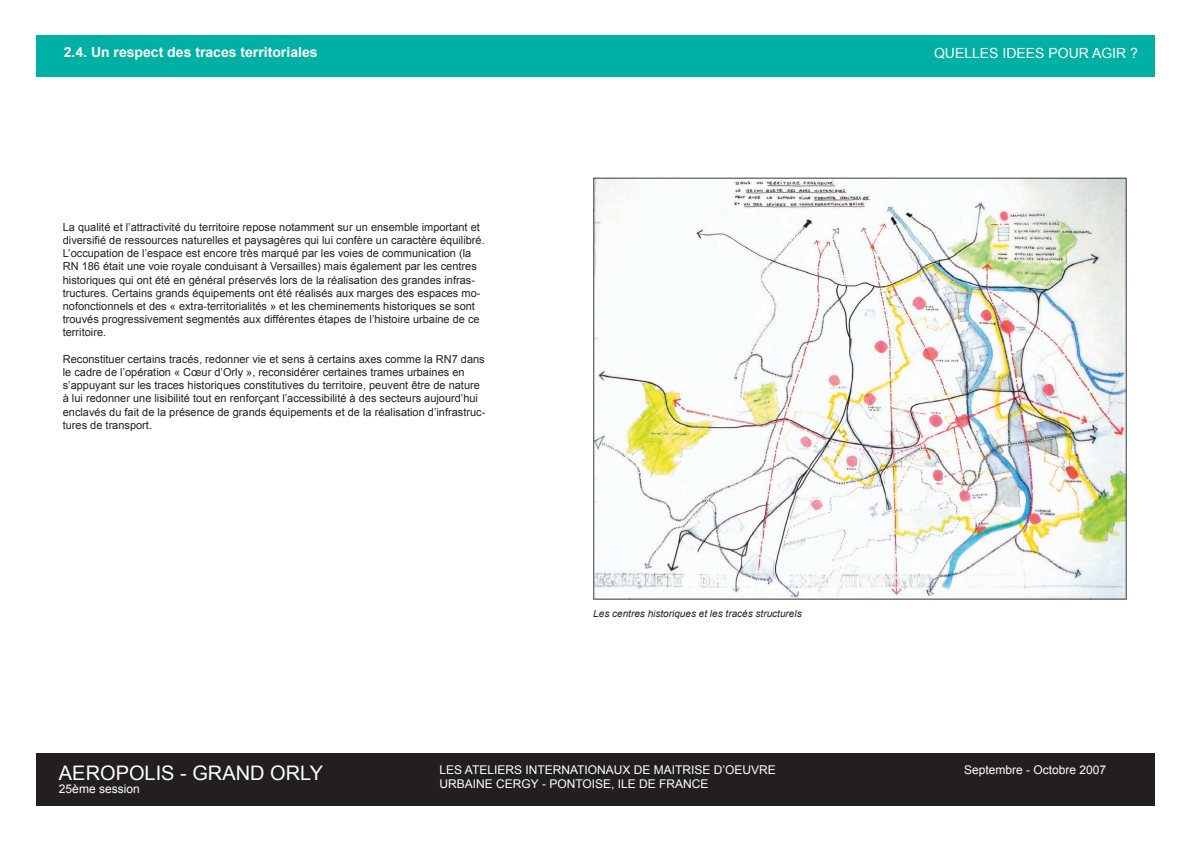
<style>
.page{position:relative;width:1191px;height:842px;background:#fff}
.page>*{position:absolute;margin:0;border:0;box-sizing:border-box;transform-origin:0 0}
.t1{font:20px "Arial";color:#fff}
.t2{font:700 14px "Arial";color:#fff}
.t3{font:14px "Arial";color:#fff}
.t4{font:12px/14.4px "Arial";color:#fff}
.t5{font:11px/13.2px "Arial";color:#231f20}
.t6{font:italic 10px "Arial";color:#231f20}
</style>
<div class="page">
<img style="left:593px;top:178px;width:533px;height:422px">
<img style="left:594px;top:178px;width:532px;height:33px">
<img style="left:594px;top:210px;width:35px;height:389px">
<img style="left:1090px;top:210px;width:36px;height:389px">
<img style="left:629px;top:566px;width:462px;height:33px">
<div style="left:36px;top:753px;width:1119px;height:52px;background:#231f20"></div>
<div style="left:36px;top:35px;width:1119px;height:42px;background:#00b0a4"></div>
<p class="t2" style="left:64px;top:43px;width:255px">2.4. Un respect des traces territoriales</p>
<p class="t3" style="left:934px;top:44px;width:205px">QUELLES IDEES POUR AGIR ?</p>
<p class="t5" style="left:63px;top:220px;width:423px">La qualité et l’attractivité du territoire repose notamment sur un ensemble important et diversifié de ressources naturelles et paysagères qui lui confère un caractère équilibré.<br>L’occupation de l’espace est encore très marqué par les voies de communication (la RN 186 était une voie royale conduisant à Versailles) mais également par les centres historiques qui ont été en général préservés lors de la réalisation des grandes infras&shy;tructures. Certains grands équipements ont été réalisés aux marges des espaces mo&shy;nofonctionnels et des « extra-territorialités » et les cheminements historiques se sont trouvés progressivement segmentés aux différentes étapes de l’histoire urbaine de ce territoire.</p>
<p class="t5" style="left:63px;top:352px;width:424px">Reconstituer certains tracés, redonner vie et sens à certains axes comme la RN7 dans le cadre de l’opération « Cœur d’Orly », reconsidérer certaines trames urbaines en s’appuyant sur les traces historiques constitutives du territoire, peuvent être de nature à lui redonner une lisibilité tout en renforçant l’accessibilité à des secteurs aujourd’hui enclavés du fait de la présence de grands équipements et de la réalisation d’infrastruc&shy;tures de transport.</p>
<p class="t6" style="left:593px;top:607px;width:210px">Les centres historiques et les tracés structurels</p>
<h1 class="t1" style="left:59px;top:759px;width:266px">AEROPOLIS - GRAND ORLY</h1>
<p class="t4" style="left:439px;top:762px;width:338px">LES ATELIERS INTERNATIONAUX DE MAITRISE D’OEUVRE<br>URBAINE CERGY - PONTOISE, ILE DE FRANCE</p>
<p class="t4" style="left:59px;top:782px;width:82px">25ème session</p>
<p class="t4" style="left:964px;top:762px;width:144px">Septembre - Octobre 2007</p>
</div>
